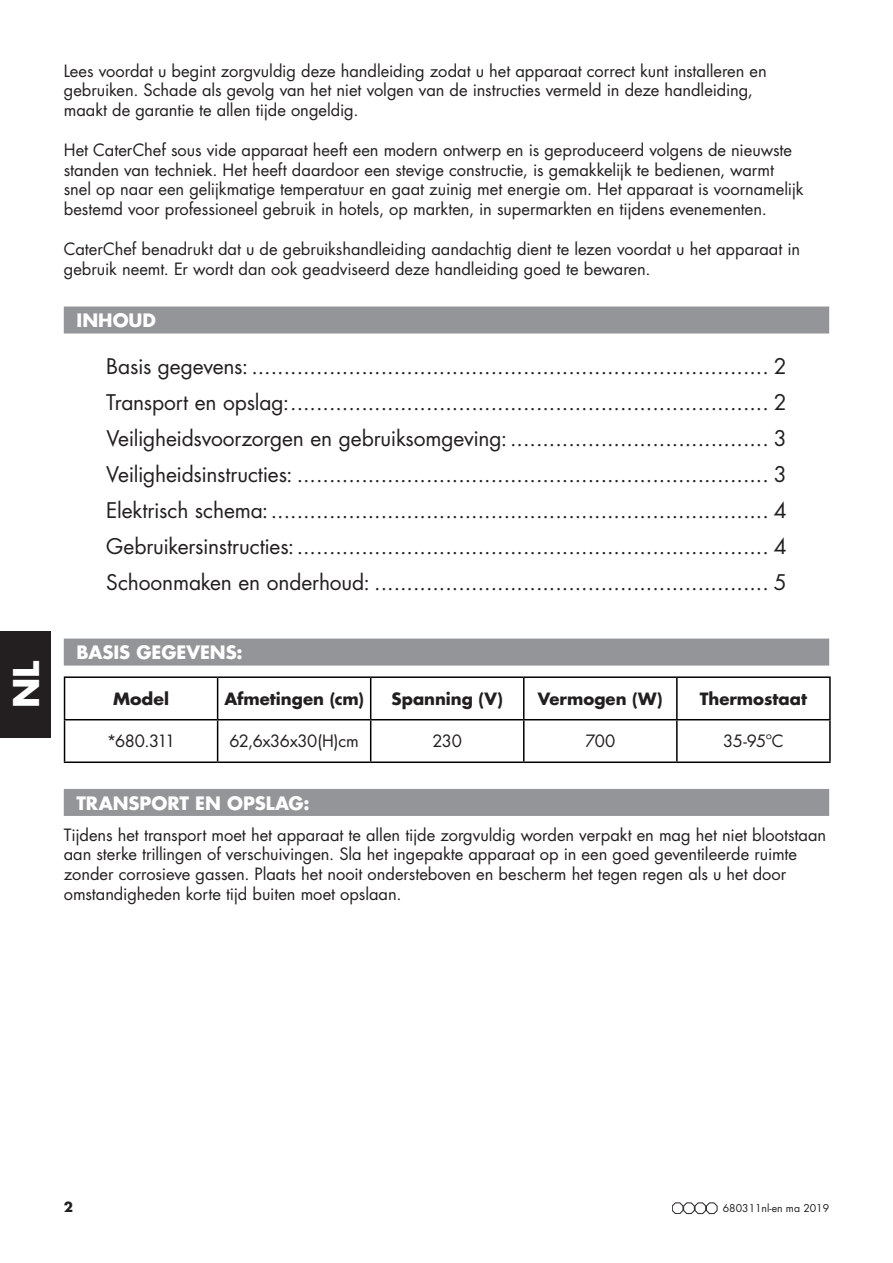
<style>
.page{position:relative;width:893px;height:1263px;background:#fff}
.page>*{position:absolute;margin:0;border:0;box-sizing:border-box;transform-origin:0 0}
.t1{font:700 34.5px "Futura LT";color:#fff}
.t2{font:21px/36px "Futura LT";letter-spacing:-.005em;color:#231f20;text-align:justify}
.t3{font:700 18px "Futura LT";color:#fff}
.t4{font:16.5px/19.8px "Futura LT";color:#231f20}
.t5{font:700 16.5px "Futura LT";color:#231f20}
.t6{font:16.5px "Futura LT";letter-spacing:-.025em;color:#231f20}
.t7{font:700 16.5px "Futura LT";color:#231f20;scale:1.05 1}
.t8{font:700 13.5px "Futura LT";color:#231f20}
.t9{font:10.5px "Futura LT";color:#231f20}
</style>
<div class="page">
<svg style="left:672px;top:1202px;width:45px;height:12px"></svg>
<div style="left:0;top:631px;width:51px;height:107px;background:#231f20"></div>
<div style="left:64px;top:306px;width:765px;height:27px;background:#939598"></div>
<div style="left:64px;top:638px;width:765px;height:27px;background:#939598"></div>
<div style="left:64px;top:789px;width:765px;height:27px;background:#939598"></div>
<hr style="left:64px;top:676px;width:154px;height:2px;background:#000">
<hr style="left:64px;top:678px;width:1px;height:41px;background:#000">
<hr style="left:218px;top:676px;width:153px;height:2px;background:#000">
<hr style="left:217px;top:678px;width:1px;height:41px;background:#000">
<hr style="left:371px;top:676px;width:153px;height:2px;background:#000">
<hr style="left:370px;top:678px;width:1px;height:41px;background:#000">
<hr style="left:524px;top:676px;width:153px;height:2px;background:#000">
<hr style="left:523px;top:678px;width:1px;height:41px;background:#000">
<hr style="left:677px;top:676px;width:154px;height:2px;background:#000">
<hr style="left:676px;top:678px;width:2px;height:41px;background:#000">
<hr style="left:829px;top:678px;width:2px;height:41px;background:#000">
<hr style="left:64px;top:719px;width:154px;height:1px;background:#000">
<hr style="left:64px;top:720px;width:1px;height:41px;background:#000">
<hr style="left:218px;top:719px;width:153px;height:1px;background:#000">
<hr style="left:217px;top:720px;width:1px;height:41px;background:#000">
<hr style="left:371px;top:719px;width:153px;height:1px;background:#000">
<hr style="left:370px;top:720px;width:1px;height:41px;background:#000">
<hr style="left:524px;top:719px;width:153px;height:1px;background:#000">
<hr style="left:523px;top:720px;width:1px;height:41px;background:#000">
<hr style="left:677px;top:719px;width:154px;height:1px;background:#000">
<hr style="left:676px;top:720px;width:2px;height:41px;background:#000">
<hr style="left:829px;top:720px;width:2px;height:41px;background:#000">
<hr style="left:64px;top:761px;width:154px;height:2px;background:#000">
<hr style="left:218px;top:761px;width:153px;height:2px;background:#000">
<hr style="left:371px;top:761px;width:153px;height:2px;background:#000">
<hr style="left:524px;top:761px;width:153px;height:2px;background:#000">
<hr style="left:677px;top:761px;width:154px;height:2px;background:#000">
<h1 class="t1" style="left:3px;top:708px;width:49px;rotate:-90deg">NL</h1>
<p class="t4" style="left:64px;top:61px;width:704px">Lees voordat u begint zorgvuldig deze handleiding zodat u het apparaat correct kunt installeren en gebruiken. Schade als gevolg van het niet volgen van de instructies vermeld in deze handleiding, maakt de garantie te allen tijde ongeldig.</p>
<p class="t4" style="left:64px;top:140px;width:741px">Het CaterChef sous vide apparaat heeft een modern ontwerp en is geproduceerd volgens de nieuwste standen van techniek. Het heeft daardoor een stevige constructie, is gemakkelijk te bedienen, warmt snel op naar een gelijkmatige temperatuur en gaat zuinig met energie om. Het apparaat is voornamelijk bestemd voor professioneel gebruik in hotels, op markten, in supermarkten en tijdens evenementen.</p>
<p class="t4" style="left:64px;top:239px;width:738px">CaterChef benadrukt dat u de gebruikshandleiding aandachtig dient te lezen voordat u het apparaat in gebruik neemt. Er wordt dan ook geadviseerd deze handleiding goed te bewaren.</p>
<p class="t3" style="left:77px;top:309px;width:81px">INHOUD</p>
<p class="t2" style="left:106px;top:349px;width:682px">Basis gegevens:................................................................................ 2<br>Transport en opslag:.......................................................................... 2<br>Veiligheidsvoorzorgen en gebruiksomgeving:........................................ 3<br>Veiligheidsinstructies: ......................................................................... 3<br>Elektrisch schema:............................................................................. 4<br>Gebruikersinstructies:......................................................................... 4<br>Schoonmaken en onderhoud: ............................................................. 5</p>
<p class="t3" style="left:77px;top:641px;width:168px">BASIS GEGEVENS:</p>
<p class="t7" style="left:113px;top:688px;width:55px">Model</p>
<p class="t5" style="left:224px;top:688px;width:141px">Afmetingen (cm)</p>
<p class="t5" style="left:392px;top:688px;width:113px">Spanning (V)</p>
<p class="t5" style="left:538px;top:688px;width:126px">Vermogen (W)</p>
<p class="t5" style="left:700px;top:688px;width:109px">Thermostaat</p>
<p class="t4" style="left:107px;top:732px;width:70px">*680.311</p>
<p class="t6" style="left:229px;top:731px;width:131px">62,6x36x30(H)cm</p>
<p class="t4" style="left:432px;top:732px;width:31px">230</p>
<p class="t4" style="left:585px;top:732px;width:31px">700</p>
<p class="t4" style="left:723px;top:732px;width:62px">35-95ºC</p>
<p class="t3" style="left:77px;top:791px;width:235px">TRANSPORT EN OPSLAG:</p>
<p class="t4" style="left:64px;top:825px;width:764px">Tijdens het transport moet het apparaat te allen tijde zorgvuldig worden verpakt en mag het niet blootstaan aan sterke trillingen of verschuivingen. Sla het ingepakte apparaat op in een goed geventileerde ruimte zonder corrosieve gassen. Plaats het nooit ondersteboven en bescherm het tegen regen als u het door omstandigheden korte tijd buiten moet opslaan.</p>
<p class="t8" style="left:64px;top:1198px;width:11px">2</p>
<p class="t9" style="left:723px;top:1201px;width:108px">680311nl-en ma 2019</p>
</div>
